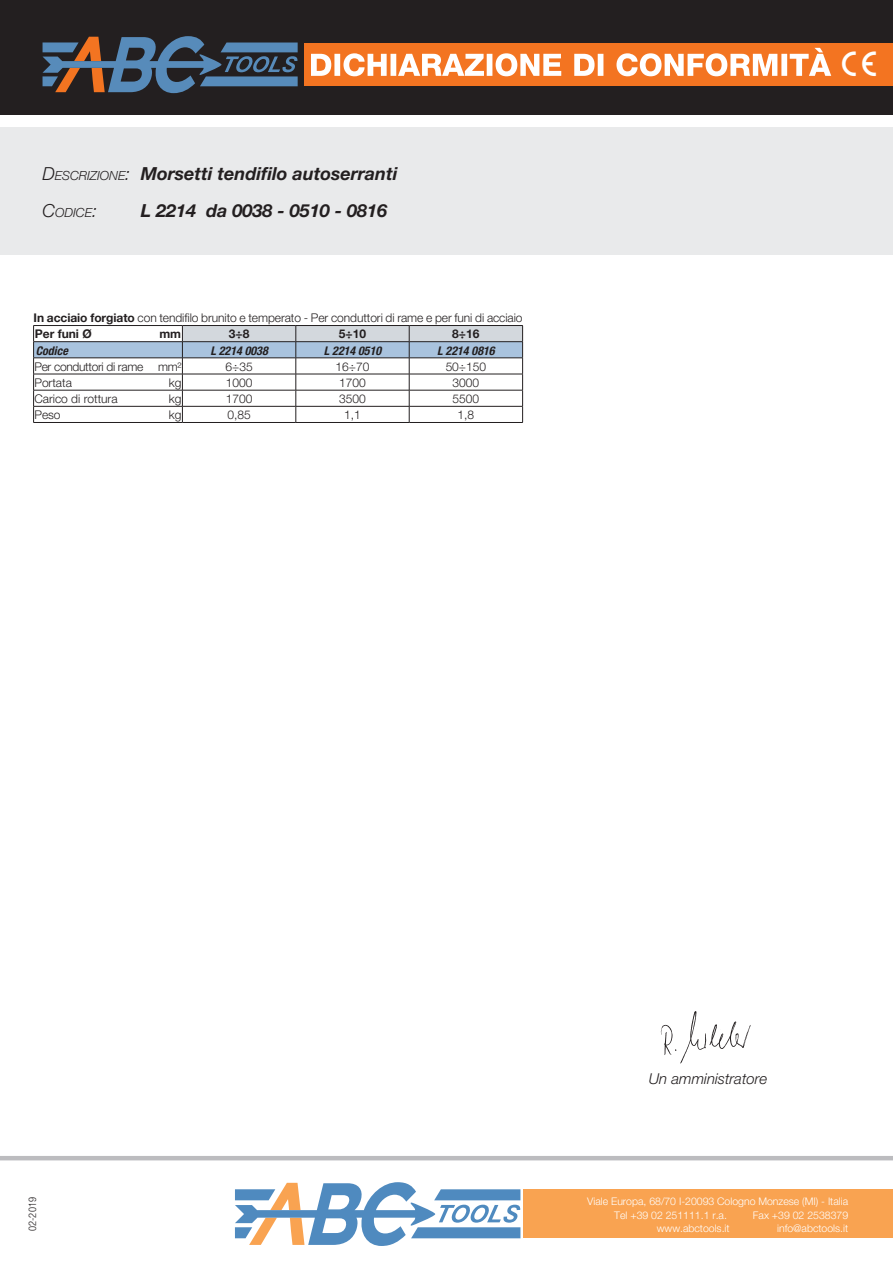
<style>
.page{position:relative;width:893px;height:1263px;background:#fff}
.page>*{position:absolute;margin:0;border:0;box-sizing:border-box;transform-origin:0 0}
.t1{font:italic 700 18px/37.5px "Helvetica Amos";color:#231f20}
.t2{font:italic 300 15px "Helvetica Amos";color:#231f20}
.t3{font:italic 300 12.6px "Helvetica Amos";color:#231f20}
.t4{font:300 12px "Helvetica Amos";letter-spacing:-.005em;color:#231f20}
.t5{font:italic 700 12px "Helvetica Amos Cond";color:#231f20}
.t6{font:700 12px "Helvetica Amos";color:#231f20}
.t7{font:300 12px "Helvetica Amos";letter-spacing:-.025em;color:#231f20}
.t8{font:300 10.5px/13.5px "Helvetica Amos";color:#fff}
.t9{font:300 10.5px "Helvetica Amos Cond";color:#231f20}
.s1{font-weight:300}
.s2{font-weight:300;font-size:12.6px}
.s3{font-size:18px}
.s4{font-weight:700}
</style>
<div class="page">
<svg style="left:235px;top:1182px;width:285px;height:64px"></svg>
<div style="left:523px;top:1189px;width:370px;height:49px;background:#f9a351"></div>
<div style="left:0;top:128px;width:893px;height:127px;background:#e9eaeb"></div>
<hr style="left:0;top:1156px;width:893px;height:4px;background:#bcbcbf">
<img style="left:660px;top:1011px;width:91px;height:52px">
<div style="left:0;top:0;width:893px;height:115px;background:#231f20"></div>
<svg style="left:43px;top:36px;width:255px;height:57px"></svg>
<div style="left:304px;top:44px;width:589px;height:42px;background:#f37421"></div>
<svg style="left:311px;top:48px;width:520px;height:28px"></svg>
<svg style="left:33px;top:325px;width:490px;height:97px"></svg>
<hr style="left:33px;top:422px;width:149px;height:1px;background:#231f20">
<hr style="left:182px;top:422px;width:114px;height:1px;background:#231f20">
<hr style="left:296px;top:422px;width:113px;height:1px;background:#231f20">
<hr style="left:409px;top:422px;width:114px;height:1px;background:#231f20">
<p class="t1" style="left:43px;top:155px;width:356px"><span class="s1">D</span><span class="s2">ESCRIZIONE</span><span class="s1">:</span> Morsetti tendifilo autoserranti</p>
<p class="t3" style="left:43px;top:206px;width:56px"><span class="s3">C</span>ODICE<span class="s3">:</span></p>
<p class="t1" style="left:141px;top:192px;width:248px">L 2214 da 0038 - 0510 - 0816</p>
<h1 class="t1" style="left:141px;top:155px;width:120px">X<br>X XXXX XXXX</h1>
<p class="t4" style="left:34px;top:311px;width:490px"><span class="s4">In acciaio forgiato</span> con tendifilo brunito e temperato - Per conduttori di rame e per funi di acciaio</p>
<p class="t6" style="left:35px;top:327px;width:58px">Per funi Ø</p>
<p class="t6" style="left:159px;top:327px;width:23px">mm</p>
<p class="t6" style="left:229px;top:327px;width:22px">3÷8</p>
<p class="t6" style="left:339px;top:327px;width:29px">5÷10</p>
<p class="t6" style="left:452px;top:327px;width:29px">8÷16</p>
<p class="t5" style="left:36px;top:344px;width:34px">Codice</p>
<p class="t5" style="left:210px;top:343px;width:59px">L 2214 0038</p>
<p class="t5" style="left:324px;top:343px;width:59px">L 2214 0510</p>
<p class="t5" style="left:437px;top:343px;width:59px">L 2214 0816</p>
<p class="t7" style="left:34px;top:360px;width:110px">Per conduttori di rame</p>
<p class="t4" style="left:158px;top:360px;width:25px">mm²</p>
<p class="t4" style="left:226px;top:360px;width:29px">6÷35</p>
<p class="t4" style="left:336px;top:360px;width:35px">16÷70</p>
<p class="t4" style="left:446px;top:360px;width:42px">50÷150</p>
<p class="t4" style="left:34px;top:376px;width:39px">Portata</p>
<p class="t4" style="left:169px;top:376px;width:14px">kg</p>
<p class="t4" style="left:226px;top:376px;width:28px">1000</p>
<p class="t4" style="left:339px;top:376px;width:28px">1700</p>
<p class="t4" style="left:453px;top:376px;width:28px">3000</p>
<p class="t4" style="left:34px;top:392px;width:85px">Carico di rottura</p>
<p class="t4" style="left:169px;top:392px;width:14px">kg</p>
<p class="t4" style="left:226px;top:392px;width:28px">1700</p>
<p class="t4" style="left:339px;top:392px;width:28px">3500</p>
<p class="t4" style="left:453px;top:392px;width:28px">5500</p>
<p class="t4" style="left:34px;top:408px;width:28px">Peso</p>
<p class="t4" style="left:169px;top:408px;width:14px">kg</p>
<p class="t4" style="left:227px;top:408px;width:25px">0,85</p>
<p class="t4" style="left:344px;top:408px;width:18px">1,1</p>
<p class="t4" style="left:458px;top:408px;width:18px">1,8</p>
<p class="t9" style="left:26px;top:1231px;width:35px;rotate:-90deg">02-2019</p>
<p class="t2" style="left:649px;top:1070px;width:120px">Un amministratore</p>
<p class="t8" style="left:614px;top:1195px;width:235px;text-indent:-27px">Viale Europa, 68/70 I-20093 Cologno Monzese (MI) - Italia<br>Tel +39 02 251111.1 r.a.</p>
<p class="t8" style="left:753px;top:1208px;width:97px">Fax +39 02 2538379</p>
<p class="t8" style="left:657px;top:1222px;width:74px">www.abctools.it</p>
<p class="t8" style="left:777px;top:1222px;width:73px">info@abctools.it</p>
</div>
